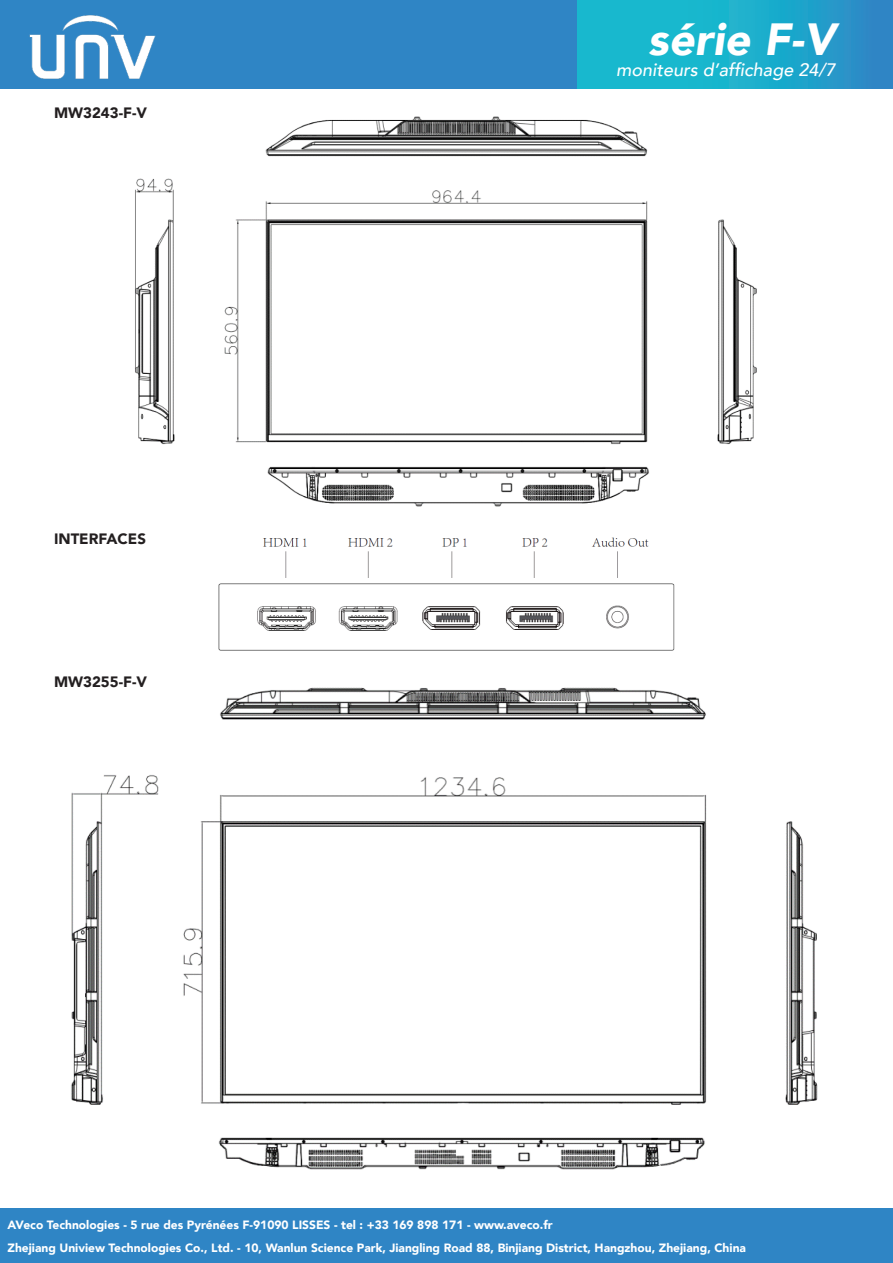
<style>
.page{position:relative;width:893px;height:1263px;background:#fff}
.page>*{position:absolute;margin:0;border:0;box-sizing:border-box;transform-origin:0 0}
.t1{font:italic 900 45px "Avenir";color:#fff}
.t2{font:italic 500 18px "Avenir";color:#fff}
.t3{font:900 15px "Avenir";color:#231f20}
.t4{font:900 12px "Avenir";color:#fff}
</style>
<div class="page">
<div style="left:0;top:0;width:578px;height:89px;background:#2f85c5"></div>
<div style="left:578px;top:0;width:315px;height:89px;background:linear-gradient(to right,#12c5d0,#2990c7)"></div>
<img style="left:29px;top:15px;width:127px;height:64px">
<img style="left:71px;top:687px;width:747px;height:483px">
<img style="left:135px;top:116px;width:622px;height:391px">
<img style="left:218px;top:537px;width:457px;height:114px">
<div style="left:0;top:1209px;width:893px;height:54px;background:#2f85c5"></div>
<p class="t3" style="left:54px;top:100px;width:95px">MW3243-F-V</p>
<p class="t3" style="left:54px;top:526px;width:93px">INTERFACES</p>
<p class="t3" style="left:54px;top:668px;width:95px">MW3255-F-V</p>
<p class="t1" style="left:648px;top:2px;width:189px">série F-V</p>
<p class="t2" style="left:616px;top:59px;width:221px">moniteurs d’affichage 24/7</p>
<p class="t4" style="left:7px;top:1215px;width:547px">AVeco Technologies - 5 rue des Pyrénées F-91090 LISSES - tel : +33 169 898 171 - www.aveco.fr</p>
<p class="t4" style="left:7px;top:1238px;width:740px">Zhejiang Uniview Technologies Co., Ltd. - 10, Wanlun Science Park, Jiangling Road 88, Binjiang District, Hangzhou, Zhejiang, China</p>
</div>
